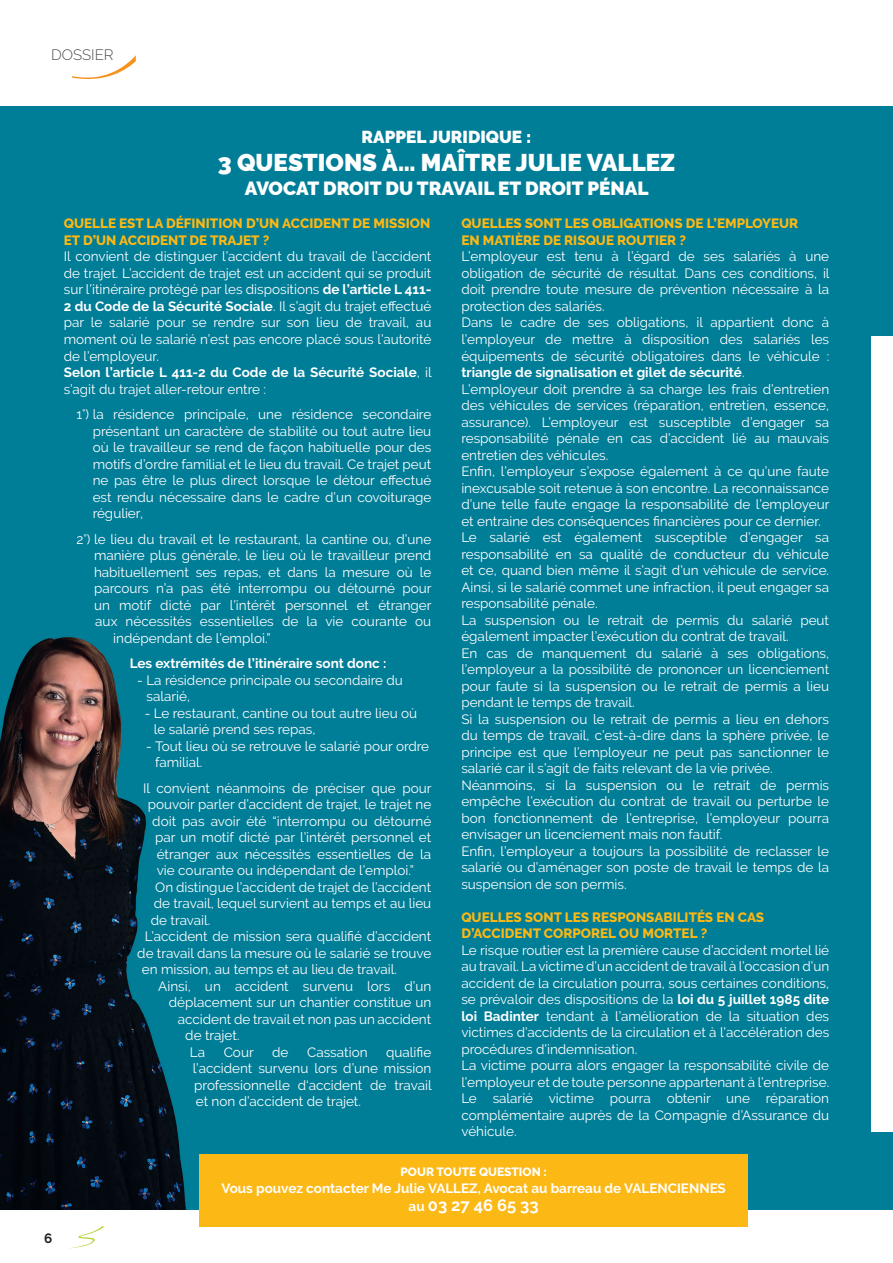
<style>
.page{position:relative;width:893px;height:1263px;background:#fff}
.page>*{position:absolute;margin:0;border:0;box-sizing:border-box;transform-origin:0 0}
.TXT{font:900 24.15px "Raleway";color:#fff}
.TXT-2{font:900 18.9px "Raleway";color:#fff}
.TXT-3{font:900 17.25px "Raleway";color:#fff}
.TXT-4{font:700 16.5px "Raleway";color:#fff}
.TXT-5{font:300 15px "Raleway";color:#4b4c4d}
.TXT-6{font:13.5px/16.5px "Raleway";color:#fff;text-align:justify}
.TXT-7{font:800 13.5px/16.5px "Raleway";color:#fcb814}
.TXT-8{font:700 13.5px/16.5px "Raleway";color:#fff}
.t1{font:700 13.5px "Raleway";color:#231f20}
.TXT-9{font:800 12px "Raleway";color:#fff}
.s1{font-weight:700}
.s2{font-weight:400}
.s3{font-size:13.5px}
</style>
<div class="page">
<div style="left:0;top:106px;width:893px;height:1104px;background:#007d97"></div>
<svg style="left:72px;top:55px;width:64px;height:25px"></svg>
<img style="left:0;top:637px;width:186px;height:573px">
<div style="left:199px;top:1154px;width:549px;height:72px;background:#fcb814"></div>
<div style="left:872px;top:337px;width:21px;height:795px;background:#fff"></div>
<svg style="left:72px;top:1226px;width:32px;height:22px"></svg>
<p class="TXT-5" style="left:51px;top:46px;width:64px">DOSSIER</p>
<p class="TXT-3" style="left:362px;top:127px;width:171px">RAPPEL JURIDIQUE :</p>
<p class="TXT" style="left:218px;top:148px;width:459px">3 QUESTIONS À… MAÎTRE JULIE VALLEZ</p>
<p class="TXT-2" style="left:245px;top:177px;width:405px">AVOCAT DROIT DU TRAVAIL ET DROIT PÉNAL</p>
<p class="TXT-7" style="left:64px;top:216px;width:368px">QUELLE EST LA DÉFINITION D’UN ACCIDENT DE MISSION<br>ET D’UN ACCIDENT DE TRAJET ?</p>
<p class="TXT-6" style="left:64px;top:248px;width:369px">Il convient de distinguer l’accident du travail de l’accident de trajet. L’accident de trajet est un accident qui se produit sur l’itinéraire protégé par les dispositions <span class="s1">de l’article L 411- 2 du Code de la Sécurité Sociale</span>. Il s’agit du trajet effectué par le salarié pour se rendre sur son lieu de travail, au moment où le salarié n’est pas encore placé sous l’autorité de l’employeur.</p>
<p class="TXT-8" style="left:64px;top:364px;width:369px">Selon l’article L 411-2 du Code de la Sécurité Sociale<span class="s2">, il s’agit du trajet aller-retour entre :</span></p>
<p class="TXT-6" style="left:93px;top:406px;width:340px;text-indent:-16px">1°) la résidence principale, une résidence secondaire présentant un caractère de stabilité ou tout autre lieu où le travailleur se rend de façon habituelle pour des motifs d’ordre familial et le lieu du travail. Ce trajet peut ne pas être le plus direct lorsque le détour effectué est rendu nécessaire dans le cadre d’un covoiturage régulier,</p>
<p class="TXT-6" style="left:77px;top:530px;width:356px">2°) le lieu du travail et le restaurant, la cantine ou, d’une</p>
<p class="TXT-6" style="left:94px;top:547px;width:339px">manière plus générale, le lieu où le travailleur prend</p>
<p class="TXT-6" style="left:94px;top:563px;width:339px">habituellement ses repas, et dans la mesure où le</p>
<p class="TXT-6" style="left:94px;top:580px;width:339px">parcours n’a pas été interrompu ou détourné pour</p>
<p class="TXT-6" style="left:94px;top:596px;width:339px">un motif dicté par l’intérêt personnel et étranger</p>
<p class="TXT-6" style="left:95px;top:613px;width:338px">aux nécessités essentielles de la vie courante ou</p>
<p class="TXT-6" style="left:113px;top:629px;width:159px">indépendant de l’emploi.”</p>
<p class="TXT-8" style="left:130px;top:655px;width:258px">Les extrémités de l’itinéraire sont donc :</p>
<p class="TXT-6" style="left:146px;top:671px;width:258px;text-indent:-9px">- La résidence principale ou secondaire du salarié,</p>
<p class="TXT-6" style="left:154px;top:704px;width:265px;text-indent:-9px">- Le restaurant, cantine ou tout autre lieu où le salarié prend ses repas,</p>
<p class="TXT-6" style="left:155px;top:737px;width:276px;text-indent:-9px">- Tout lieu où se retrouve le salarié pour ordre familial.</p>
<p class="TXT-6" style="left:143px;top:779px;width:290px">Il convient néanmoins de préciser que pour</p>
<p class="TXT-6" style="left:148px;top:796px;width:285px">pouvoir parler d’accident de trajet, le trajet ne</p>
<p class="TXT-6" style="left:152px;top:812px;width:281px">doit pas avoir été “interrompu ou détourné</p>
<p class="TXT-6" style="left:155px;top:829px;width:277px">par un motif dicté par l’intérêt personnel et</p>
<p class="TXT-6" style="left:157px;top:845px;width:276px">étranger aux nécessités essentielles de la</p>
<p class="TXT-6" style="left:157px;top:862px;width:259px">vie courante ou indépendant de l’emploi.”</p>
<p class="TXT-6" style="left:151px;top:878px;width:282px;text-indent:4px">On distingue l’accident de trajet de l’accident de travail, lequel survient au temps et au lieu de travail.</p>
<p class="TXT-6" style="left:145px;top:928px;width:288px">L’accident de mission sera qualifié d’accident</p>
<p class="TXT-6" style="left:137px;top:944px;width:296px">de travail dans la mesure où le salarié se trouve</p>
<p class="TXT-6" style="left:142px;top:961px;width:257px">en mission, au temps et au lieu de travail.</p>
<p class="TXT-6" style="left:158px;top:977px;width:274px">Ainsi, un accident survenu lors d’un</p>
<p class="TXT-6" style="left:169px;top:994px;width:264px">déplacement sur un chantier constitue un</p>
<p class="TXT-6" style="left:178px;top:1010px;width:255px">accident de travail et non pas un accident</p>
<p class="TXT-6" style="left:185px;top:1027px;width:56px">de trajet.</p>
<p class="TXT-6" style="left:190px;top:1043px;width:17px">La</p>
<p class="TXT-6" style="left:224px;top:1043px;width:32px">Cour</p>
<p class="TXT-6" style="left:272px;top:1043px;width:18px">de</p>
<p class="TXT-6" style="left:307px;top:1043px;width:62px">Cassation</p>
<p class="TXT-6" style="left:193px;top:1043px;width:240px;text-indent:193px">qualifie l’accident survenu lors d’une mission professionnelle d‘accident de travail et non d’accident de trajet.</p>
<p class="TXT-7" style="left:461px;top:216px;width:338px">QUELLES SONT LES OBLIGATIONS DE L’EMPLOYEUR</p>
<p class="TXT-7" style="left:461px;top:232px;width:226px">EN MATIÈRE DE RISQUE ROUTIER ?</p>
<p class="TXT-6" style="left:461px;top:248px;width:370px">L’employeur est tenu à l’égard de ses salariés à une obligation de sécurité de résultat. Dans ces conditions, il doit prendre toute mesure de prévention nécessaire à la protection des salariés.</p>
<p class="TXT-6" style="left:461px;top:314px;width:369px">Dans le cadre de ses obligations, il appartient donc à l’employeur de mettre à disposition des salariés les équipements de sécurité obligatoires dans le véhicule : <span class="s1">triangle de signalisation et gilet de sécurité</span>.</p>
<p class="TXT-6" style="left:461px;top:380px;width:369px">L’employeur doit prendre à sa charge les frais d’entretien des véhicules de services (réparation, entretien, essence, assurance). L’employeur est susceptible d’engager sa responsabilité pénale en cas d’accident lié au mauvais entretien des véhicules.</p>
<p class="TXT-6" style="left:461px;top:463px;width:370px">Enfin, l’employeur s’expose également à ce qu’une faute inexcusable soit retenue à son encontre. La reconnaissance d’une telle faute engage la responsabilité de l’employeur et entraine des conséquences financières pour ce dernier.</p>
<p class="TXT-6" style="left:461px;top:529px;width:369px">Le salarié est également susceptible d’engager sa responsabilité en sa qualité de conducteur du véhicule et ce, quand bien même il s’agit d’un véhicule de service.<br>Ainsi, si le salarié commet une infraction, il peut engager sa responsabilité pénale.</p>
<p class="TXT-6" style="left:461px;top:611px;width:369px">La suspension ou le retrait de permis du salarié peut également impacter l’exécution du contrat de travail.</p>
<p class="TXT-6" style="left:461px;top:644px;width:369px">En cas de manquement du salarié à ses obligations, l’employeur a la possibilité de prononcer un licenciement pour faute si la suspension ou le retrait de permis a lieu pendant le temps de travail.</p>
<p class="TXT-6" style="left:461px;top:710px;width:369px">Si la suspension ou le retrait de permis a lieu en dehors du temps de travail, c’est-à-dire dans la sphère privée, le principe est que l’employeur ne peut pas sanctionner le salarié car il s’agit de faits relevant de la vie privée.</p>
<p class="TXT-6" style="left:461px;top:776px;width:369px">Néanmoins, si la suspension ou le retrait de permis empêche l’exécution du contrat de travail ou perturbe le bon fonctionnement de l’entreprise, l’employeur pourra envisager un licenciement mais non fautif.</p>
<p class="TXT-6" style="left:461px;top:842px;width:369px">Enfin, l’employeur a toujours la possibilité de reclasser le salarié ou d’aménager son poste de travail le temps de la suspension de son permis.</p>
<p class="TXT-7" style="left:461px;top:909px;width:304px">QUELLES SONT LES RESPONSABILITÉS EN CAS<br>D’ACCIDENT CORPOREL OU MORTEL ?</p>
<p class="TXT-6" style="left:461px;top:941px;width:369px">Le risque routier est la première cause d’accident mortel lié au travail. La victime d’un accident de travail à l’occasion d’un accident de la circulation pourra, sous certaines conditions, se prévaloir des dispositions de la <span class="s1">loi du 5 juillet 1985 dite loi Badinter</span> tendant à l’amélioration de la situation des victimes d’accidents de la circulation et à l’accélération des procédures d’indemnisation.</p>
<p class="TXT-6" style="left:461px;top:1057px;width:369px">La victime pourra alors engager la responsabilité civile de l’employeur et de toute personne appartenant à l’entreprise.</p>
<p class="TXT-6" style="left:461px;top:1090px;width:369px">Le salarié victime pourra obtenir une réparation complémentaire auprès de la Compagnie d’Assurance du véhicule.</p>
<p class="t1" style="left:44px;top:1231px;width:10px">6</p>
<p class="TXT-9" style="left:400px;top:1165px;width:148px">POUR TOUTE QUESTION :</p>
<p class="TXT-8" style="left:221px;top:1179px;width:506px">Vous pouvez contacter Me Julie VALLEZ, Avocat au barreau de VALENCIENNES</p>
<p class="TXT-4" style="left:409px;top:1195px;width:132px"><span class="s3">au</span> 03 27 46 65 33</p>
</div>
